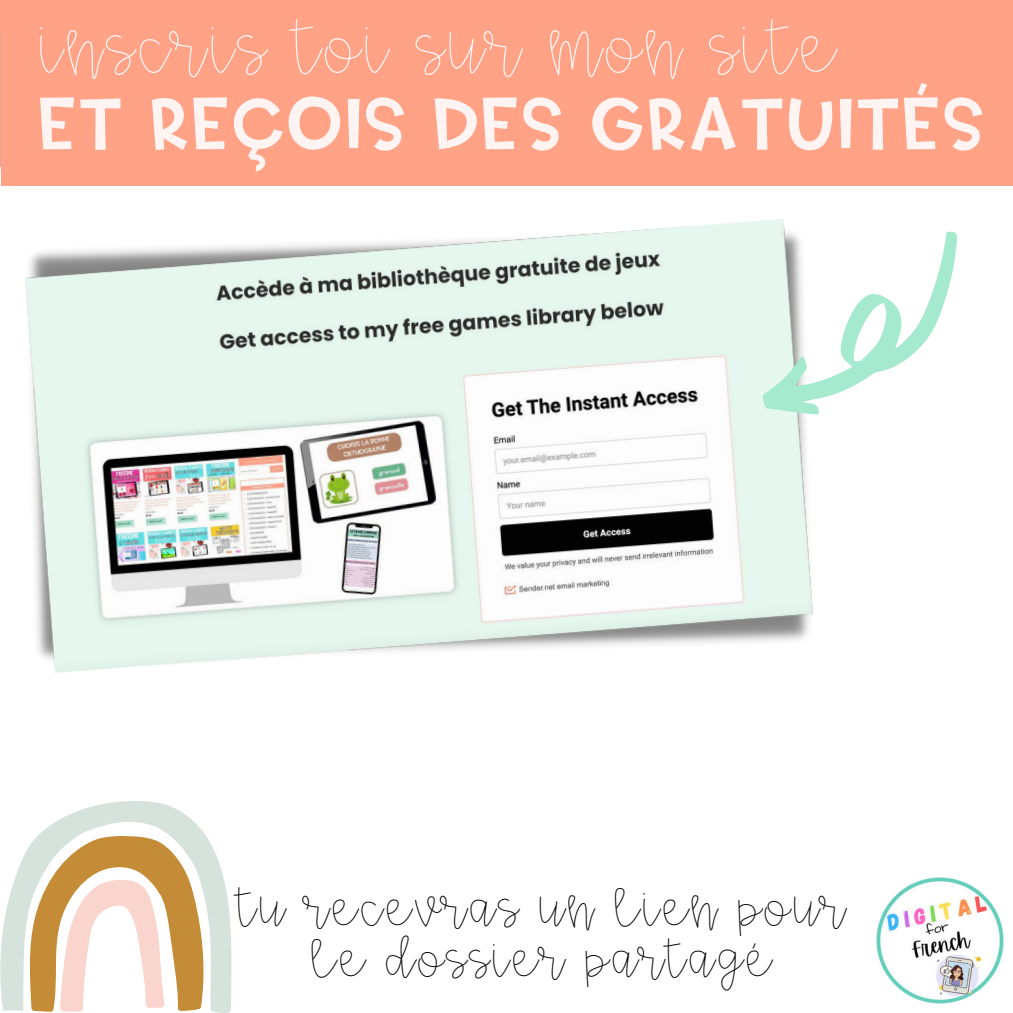
<style>
.page{position:relative;width:1013px;height:1013px;background:#fff}
.page>*{position:absolute;margin:0;border:0;box-sizing:border-box;transform-origin:0 0}
.t1{font:66.12px "AG Boss Lady";letter-spacing:.07em;color:#fff4f2}
.t2{font:66.12px "AG Sorry Not Sorry";letter-spacing:.07em;color:#fff4f2}
.t3{font:47.62px/51.8px "AG Boss Lady";letter-spacing:.07em;color:#000;text-align:center}
</style>
<div class="page">
<div style="left:0;top:0;width:1012px;height:167px;background:#ffa286"></div>
<img style="left:876px;top:877px;width:127px;height:126px">
<svg style="left:0;top:801px;width:231px;height:211px"></svg>
<div style="left:1px;top:19px;width:1011px;height:167px;background:#ffa286"></div>
<img style="left:25px;top:219px;width:794px;height:454px">
<svg style="left:762px;top:231px;width:194px;height:183px"></svg>
<h1 class="t1" style="left:40px;top:15px;width:797px">INSCRIS TOI SUR MON SITE</h1>
<h1 class="t2" style="left:40px;top:81px;width:945px">ET REÇOIS DES GRATUITÉS</h1>
<p class="t3" style="left:238px;top:887px;width:609px">TU RECEVRAS UN LIEN POUR<br>LE DOSSIER PARTAGÉ</p>
</div>
